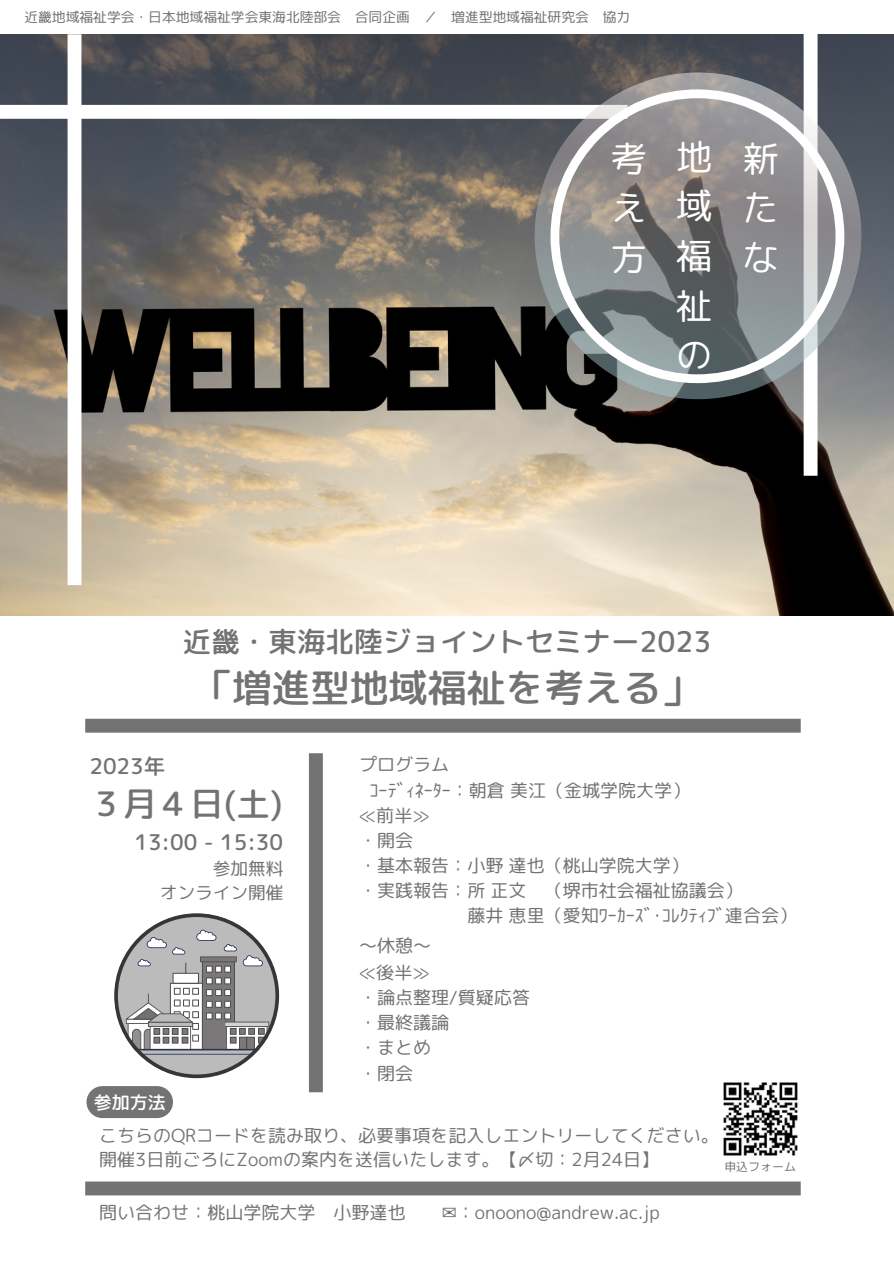
<style>
.page{position:relative;width:894px;height:1264px;background:#fff}
.page>*{position:absolute;margin:0;border:0;box-sizing:border-box;transform-origin:0 0}
.t1{font:39px "rounded mplus 1 p medium";color:#737373}
.t2{font:36px/49.5px "rounded mplus 1 p regular";color:#fff;text-align:justify}
.t3{font:33.6px "rounded mplus 1 p medium";color:#737373}
.t4{font:28.5px "rounded mplus 1 p medium";color:#737373}
.t5{font:21.6px "rounded mplus 1 p medium";color:#737373}
.t6{font:18px/25.2px "rounded mplus 1 p regular";color:#737373}
.t7{font:18px "rounded mplus 1 p medium";color:#fff}
.t8{font:17.7px/23.7px "rounded mplus 1 p regular";color:#737373;text-align:right}
.t9{font:13.8px "rounded mplus 1 p regular";color:#737373}
.t10{font:12px "rounded mplus 1 p regular";color:#737373}
.s1{font-family:"DejaVu Sans"}
</style>
<div class="page">
<img style="left:0;top:437px;width:893px;height:178px">
<svg style="left:0;top:34px;width:627px;height:551px;background:#878177"></svg>
<svg style="left:803px;top:437px;width:14px;height:39px"></svg>
<svg style="left:85px;top:718px;width:715px;height:14px;background:#7a7a7a"></svg>
<svg style="left:309px;top:753px;width:14px;height:339px;background:#747474"></svg>
<svg style="left:85px;top:1181px;width:715px;height:14px;background:#787878"></svg>
<svg style="left:114px;top:913px;width:165px;height:165px"></svg>
<svg style="left:496px;top:34px;width:397px;height:403px;background:#5a5c5e"></svg>
<svg style="left:550px;top:89px;width:294px;height:294px;background:#898b8c"></svg>
<img style="left:723px;top:1082px;width:75px;height:74px">
<div style="left:86px;top:1086px;width:87px;height:32px;background:#737373;border-radius:16px"></div>
<p class="t9" style="left:24px;top:7px;width:607px">近畿地域福祉学会・日本地域福祉学会東海北陸部会 合同企画 ／ 増進型地域福祉研究会 協力</p>
<h2 class="t2" style="left:610px;top:133px;width:38px">考え方</h2>
<h2 class="t2" style="left:675px;top:132px;width:38px">地域福祉の</h2>
<h2 class="t2" style="left:742px;top:133px;width:38px">新たな</h2>
<h3 class="t4" style="left:183px;top:621px;width:530px">近畿・東海北陸ジョイントセミナー2023</h3>
<h1 class="t1" style="left:193px;top:660px;width:509px">「増進型地域福祉を考える」</h1>
<p class="t5" style="left:89px;top:751px;width:77px">2023年</p>
<h3 class="t3" style="left:89px;top:779px;width:195px">３月４日(土)</h3>
<p class="t5" style="left:134px;top:826px;width:150px">13:00 - 15:30</p>
<p class="t8" style="left:160px;top:856px;width:125px">参加無料<br>オンライン開催</p>
<p class="t7" style="left:94px;top:1089px;width:74px">参加方法</p>
<p class="t6" style="left:359px;top:752px;width:92px">プログラム</p>
<p class="t6" style="left:369px;top:777px;width:322px">ｺｰﾃﾞｨﾈｰﾀｰ：朝倉美江（金城学院大学）</p>
<p class="t6" style="left:359px;top:802px;width:72px">≪前半≫</p>
<p class="t6" style="left:359px;top:827px;width:56px">・開会</p>
<p class="t6" style="left:359px;top:852px;width:331px">・基本報告：小野達也（桃山学院大学）</p>
<p class="t6" style="left:359px;top:877px;width:385px">・実践報告：所正文 （堺市社会福祉協議会）</p>
<p class="t6" style="left:467px;top:903px;width:331px">藤井恵里（愛知ﾜｰｶｰｽﾞ･ｺﾚｸﾃｨﾌﾞ連合会）</p>
<p class="t6" style="left:359px;top:931px;width:74px;line-height:27.2px">～休憩～≪後半≫</p>
<p class="t6" style="left:359px;top:984px;width:172px">・論点整理/質疑応答・最終議論<br>・まとめ<br>・閉会</p>
<p class="t6" style="left:99px;top:1122px;width:621px;line-height:24.8px">こちらのQRコードを読み取り、必要事項を記入しエントリーしてください。開催3日前ごろにZoomの案内を送信いたします。【〆切：2月24日】</p>
<p class="t6" style="left:99px;top:1199px;width:308px">問い合わせ：桃山学院大学 小野達也</p>
<p class="t6" style="left:441px;top:1199px;width:219px"><span class="s1">✉</span>：onoono@andrew.ac.jp</p>
<p class="t10" style="left:724px;top:1157px;width:73px">申込フォーム</p>
</div>
